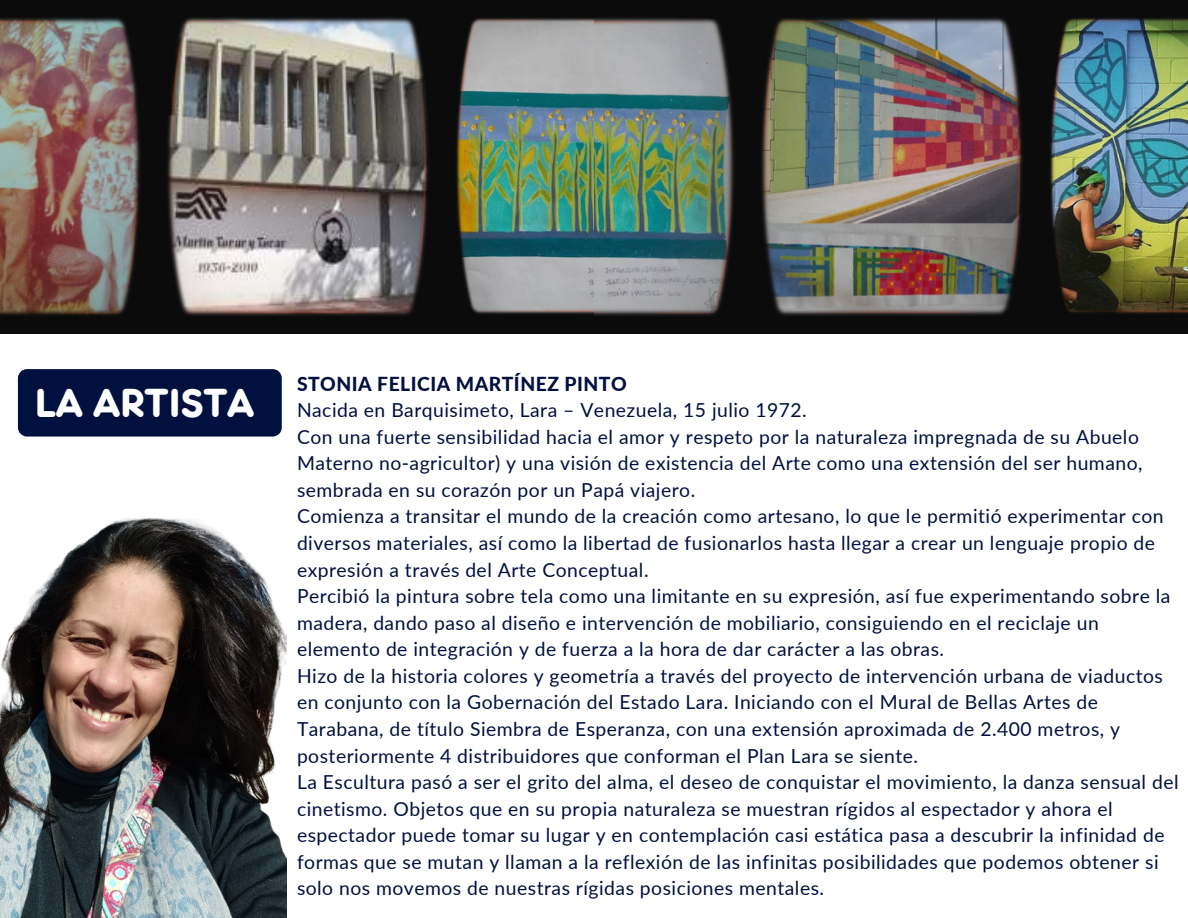
<style>
.page{position:relative;width:1188px;height:918px;background:#fff}
.page>*{position:absolute;margin:0;border:0;box-sizing:border-box;transform-origin:0 0}
.t1{font:500 42px "Frankfurter Com";color:#fff}
.t2{font:19.35px/26.5px "Lato";letter-spacing:.025em;color:#00103f}
.t3{font:800 19.35px "Lato";letter-spacing:.025em;color:#00103f}
</style>
<div class="page">
<img style="left:0;top:396px;width:286px;height:522px">
<img style="left:0;top:0;width:1188px;height:334px">
<img style="left:759px;top:16px;width:266px;height:302px">
<img style="left:1046px;top:16px;width:142px;height:302px">
<div style="left:18px;top:369px;width:264px;height:68px;background:#00103f"></div>
<p class="t1" style="left:35px;top:377px;width:221px">LA ARTISTA</p>
<p class="t3" style="left:297px;top:372px;width:331px">STONIA FELICIA MARTÍNEZ PINTO</p>
<p class="t2" style="left:297px;top:396px;width:511px">Nacida en Barquisimeto, Lara – Venezuela, 15 julio 1972.</p>
<p class="t2" style="left:297px;top:423px;width:847px">Con una fuerte sensibilidad hacia el amor y respeto por la naturaleza impregnada de su Abuelo<br>Materno no-agricultor) y una visión de existencia del Arte como una extensión del ser humano, sembrada en su corazón por un Papá viajero.</p>
<p class="t2" style="left:297px;top:503px;width:868px">Comienza a transitar el mundo de la creación como artesano, lo que le permitió experimentar con diversos materiales, así como la libertad de fusionarlos hasta llegar a crear un lenguaje propio de expresión a través del Arte Conceptual.</p>
<p class="t2" style="left:297px;top:582px;width:875px">Percibió la pintura sobre tela como una limitante en su expresión, así fue experimentando sobre la madera, dando paso al diseño e intervención de mobiliario, consiguiendo en el reciclaje un elemento de integración y de fuerza a la hora de dar carácter a las obras.</p>
<p class="t2" style="left:297px;top:662px;width:867px">Hizo de la historia colores y geometría a través del proyecto de intervención urbana de viaductos en conjunto con la Gobernación del Estado Lara. Iniciando con el Mural de Bellas Artes de Tarabana, de título Siembra de Esperanza, con una extensión aproximada de 2.400 metros, y posteriormente 4 distribuidores que conforman el Plan Lara se siente.</p>
<p class="t2" style="left:297px;top:768px;width:883px">La Escultura pasó a ser el grito del alma, el deseo de conquistar el movimiento, la danza sensual del cinetismo. Objetos que en su propia naturaleza se muestran rígidos al espectador y ahora el espectador puede tomar su lugar y en contemplación casi estática pasa a descubrir la infinidad de formas que se mutan y llaman a la reflexión de las infinitas posibilidades que podemos obtener si solo nos movemos de nuestras rígidas posiciones mentales.</p>
</div>
